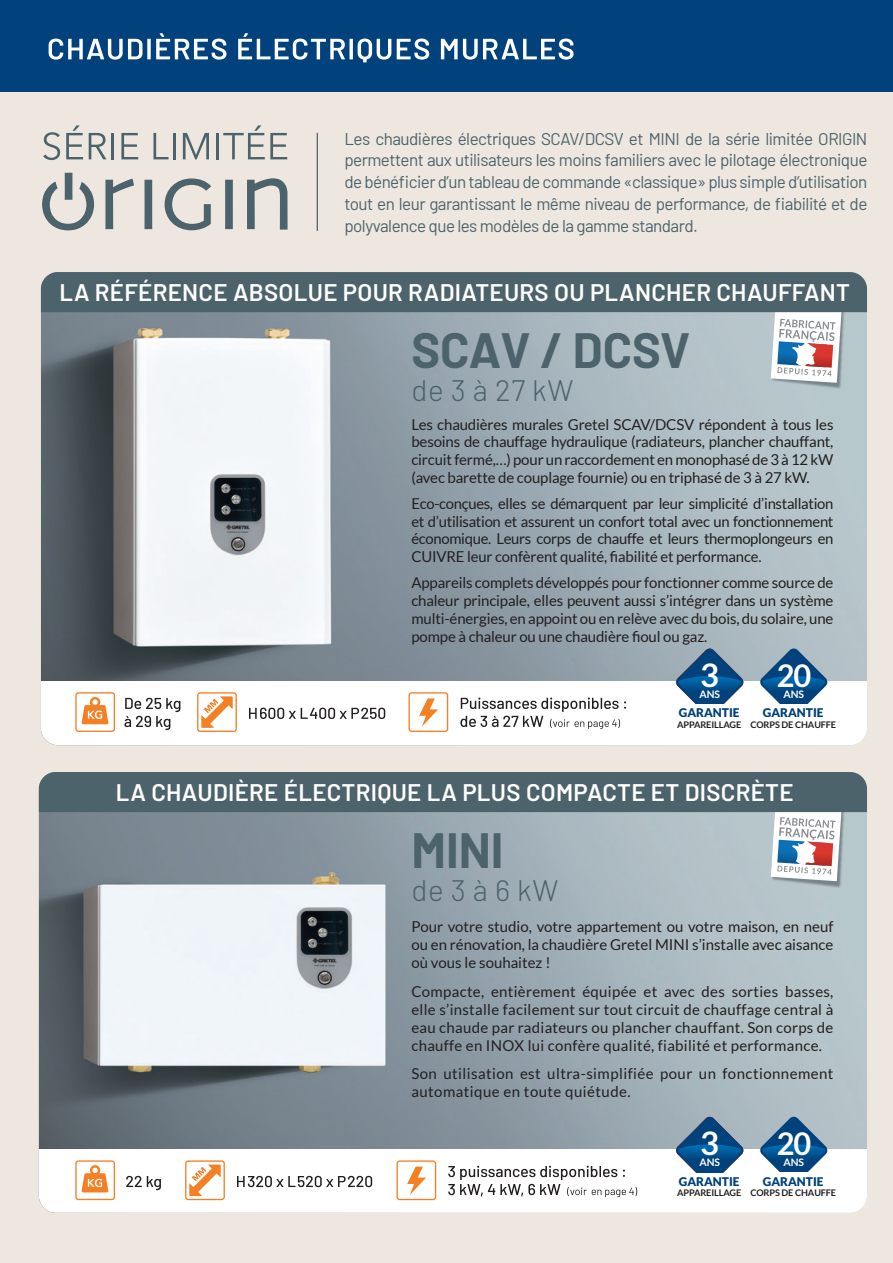
<style>
.page{position:relative;width:893px;height:1263px;background:#ede7e0}
.page>*{position:absolute;margin:0;border:0;box-sizing:border-box;transform-origin:0 0}
.t1{font:700 48.45px "Barlow";color:#4d636b}
.t2{font:700 32.55px "Lato";color:#fff}
.t3{font:700 31.35px "Lato";color:#fff}
.t4{font:300 29.55px "Barlow";letter-spacing:.02em;color:#4d636b}
.t5{font:600 24px "Barlow";letter-spacing:.01em;color:#fff}
.t6{font:16.95px/21.8px "Barlow";letter-spacing:-.03em;color:#4d636b;text-align:justify}
.t7{font:15px/17.7px "Lato";color:#231f20;text-align:justify}
.t8{font:15px/18px "Lato";letter-spacing:.03em;color:#231f20}
.t9{font:900 12px "Lato";color:#01427c}
.t10{font:700 10.35px "Lato";color:#fff}
.t11{font:700 9.15px "Lato";letter-spacing:-.01em;color:#231f20}
</style>
<div class="page">
<div style="left:0;top:0;width:893px;height:92px;background:#01427c"></div>
<img style="left:41px;top:383px;width:826px;height:298px">
<div style="left:41px;top:681px;width:826px;height:64px;background:#fff"></div>
<img style="left:39px;top:881px;width:828px;height:268px">
<div style="left:39px;top:1149px;width:828px;height:64px;background:#fff"></div>
<div style="left:719px;top:383px;width:148px;height:59px;background:#b6c6cb"></div>
<div style="left:719px;top:881px;width:148px;height:59px;background:#b6c6cb"></div>
<svg style="left:49px;top:33px;width:177px;height:27px"></svg>
<svg style="left:238px;top:33px;width:153px;height:29px"></svg>
<svg style="left:397px;top:39px;width:32px;height:21px"></svg>
<svg style="left:441px;top:39px;width:133px;height:21px"></svg>
<svg style="left:124px;top:698px;width:56px;height:32px"></svg>
<svg style="left:75px;top:692px;width:40px;height:40px"></svg>
<svg style="left:249px;top:708px;width:136px;height:11px"></svg>
<svg style="left:197px;top:692px;width:40px;height:40px"></svg>
<svg style="left:408px;top:692px;width:40px;height:40px"></svg>
<svg style="left:460px;top:697px;width:166px;height:32px"></svg>
<svg style="left:126px;top:1176px;width:35px;height:14px"></svg>
<svg style="left:75px;top:1160px;width:40px;height:40px"></svg>
<svg style="left:237px;top:1176px;width:135px;height:11px"></svg>
<svg style="left:185px;top:1160px;width:40px;height:40px"></svg>
<svg style="left:396px;top:1160px;width:40px;height:40px"></svg>
<svg style="left:448px;top:1166px;width:189px;height:31px"></svg>
<svg style="left:41px;top:272px;width:826px;height:111px;background:#89979e"></svg>
<svg style="left:39px;top:772px;width:828px;height:109px;background:#7d8d96"></svg>
<svg style="left:676px;top:1116px;width:68px;height:56px;background:#49789f"></svg>
<svg style="left:760px;top:1116px;width:68px;height:56px;background:#4b7da3"></svg>
<svg style="left:676px;top:648px;width:68px;height:56px;background:#49789f"></svg>
<svg style="left:760px;top:648px;width:68px;height:56px;background:#4b7da3"></svg>
<hr style="left:317px;top:133px;width:1px;height:97px;background:#4d636b">
<svg style="left:144px;top:180px;width:8px;height:49px"></svg>
<svg style="left:105px;top:179px;width:29px;height:50px"></svg>
<svg style="left:247px;top:178px;width:41px;height:52px"></svg>
<svg style="left:165px;top:178px;width:46px;height:52px"></svg>
<svg style="left:225px;top:180px;width:8px;height:49px"></svg>
<svg style="left:42px;top:173px;width:52px;height:57px"></svg>
<svg style="left:43px;top:132px;width:17px;height:28px"></svg>
<svg style="left:66px;top:125px;width:17px;height:34px"></svg>
<svg style="left:89px;top:133px;width:17px;height:26px"></svg>
<hr style="left:111px;top:133px;width:3px;height:26px;background:#4d636b">
<svg style="left:121px;top:133px;width:17px;height:26px"></svg>
<svg style="left:153px;top:133px;width:16px;height:26px"></svg>
<hr style="left:173px;top:133px;width:3px;height:26px;background:#4d636b">
<svg style="left:183px;top:133px;width:26px;height:26px"></svg>
<hr style="left:216px;top:133px;width:3px;height:26px;background:#4d636b">
<svg style="left:223px;top:125px;width:64px;height:34px"></svg>
<p class="t6" style="left:344px;top:126px;width:525px">Les chaudières électriques SCAV/DCSV et MINI de la série limitée ORIGIN permettent aux utilisateurs les moins familiers avec le pilotage électronique de bénéficier d’un tableau de commande «classique» plus simple d’utilisation tout en leur garantissant le même niveau de performance, de fiabilité et de polyvalence que les modèles de la gamme standard.</p>
<h3 class="t5" style="left:59px;top:275px;width:792px">LA RÉFÉRENCE ABSOLUE POUR RADIATEURS OU PLANCHER CHAUFFANT</h3>
<h1 class="t1" style="left:411px;top:315px;width:280px">SCAV / DCSV</h1>
<h3 class="t4" style="left:411px;top:370px;width:164px">de 3 à 27 kW</h3>
<p class="t7" style="left:411px;top:415px;width:424px">Les chaudières murales Gretel SCAV/DCSV répondent à tous les besoins de chauffage hydraulique (radiateurs, plancher chauffant, circuit fermé,…) pour un raccordement en monophasé de 3 à 12 kW (avec barette de couplage fournie) ou en triphasé de 3 à 27 kW.</p>
<p class="t7" style="left:411px;top:495px;width:424px">Eco-conçues, elles se démarquent par leur simplicité d’installation et d’utilisation et assurent un confort total avec un fonctionnement économique. Leurs corps de chauffe et leurs thermoplongeurs en CUIVRE leur confèrent qualité, fiabilité et performance.</p>
<p class="t7" style="left:411px;top:574px;width:424px">Appareils complets développés pour fonctionner comme source de chaleur principale, elles peuvent aussi s’intégrer dans un système multi-énergies, en appoint ou en relève avec du bois, du solaire, une pompe à chaleur ou une chaudière fioul ou gaz.</p>
<h2 class="t2" style="left:700px;top:656px;width:20px">3</h2>
<p class="t10" style="left:699px;top:688px;width:22px">ANS</p>
<p class="t11" style="left:677px;top:719px;width:66px">APPAREILLAGE</p>
<h3 class="t3" style="left:777px;top:657px;width:36px">20</h3>
<p class="t10" style="left:783px;top:688px;width:22px">ANS</p>
<p class="t9" style="left:679px;top:706px;width:62px">GARANTIE</p>
<p class="t9" style="left:763px;top:706px;width:62px">GARANTIE</p>
<p class="t11" style="left:750px;top:719px;width:87px">CORPS DE CHAUFFE</p>
<h3 class="t5" style="left:116px;top:775px;width:679px">LA CHAUDIÈRE ÉLECTRIQUE LA PLUS COMPACTE ET DISCRÈTE</h3>
<h1 class="t1" style="left:411px;top:815px;width:94px">MINI</h1>
<h3 class="t4" style="left:411px;top:869px;width:148px">de 3 à 6 kW</h3>
<p class="t7" style="left:411px;top:917px;width:424px">Pour votre studio, votre appartement ou votre maison, en neuf ou en rénovation, la chaudière Gretel MINI s’installe avec aisance où vous le souhaitez !</p>
<p class="t7" style="left:411px;top:982px;width:424px">Compacte, entièrement équipée et avec des sorties basses, elle s’installe facilement sur tout circuit de chauffage central à eau chaude par radiateurs ou plancher chauffant. Son corps de chauffe en INOX lui confère qualité, fiabilité et performance.</p>
<p class="t8" style="left:411px;top:1064px;width:424px">Son utilisation est ultra-simplifiée pour un fonctionnement automatique en toute quiétude.</p>
<h2 class="t2" style="left:700px;top:1124px;width:20px">3</h2>
<p class="t10" style="left:699px;top:1156px;width:22px">ANS</p>
<p class="t11" style="left:677px;top:1187px;width:66px">APPAREILLAGE</p>
<h3 class="t3" style="left:777px;top:1125px;width:36px">20</h3>
<p class="t10" style="left:783px;top:1156px;width:22px">ANS</p>
<p class="t9" style="left:679px;top:1174px;width:62px">GARANTIE</p>
<p class="t9" style="left:763px;top:1174px;width:62px">GARANTIE</p>
<p class="t11" style="left:750px;top:1187px;width:87px">CORPS DE CHAUFFE</p>
</div>
